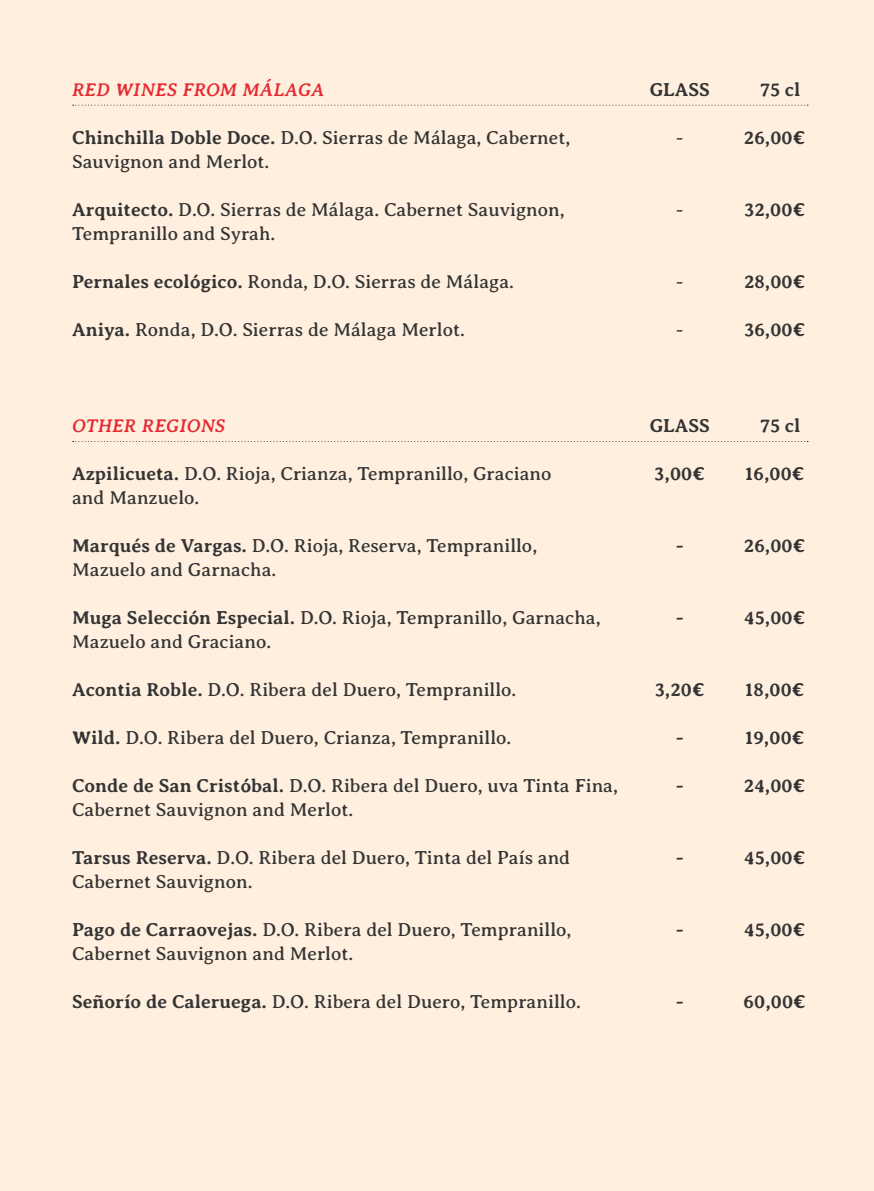
<style>
.page{position:relative;width:874px;height:1191px;background:#fff}
.page>*{position:absolute;margin:0;border:0;box-sizing:border-box;transform-origin:0 0}
.t1{font:19px/24px "Averia Serif Libre";color:#343434}
.t2{font:700 19px "Averia Serif Libre";color:#343434}
.t3{font:italic 700 19px "Averia Serif Libre";letter-spacing:.025em;color:#e62a32}
.s1{font-weight:700}
</style>
<div class="page">
<div style="left:0;top:0;width:873px;height:1191px;background:#feefde"></div>
<svg style="left:72px;top:105px;width:735px;height:1px"></svg>
<svg style="left:72px;top:441px;width:735px;height:1px"></svg>
<p class="t3" style="left:72px;top:79px;width:253px">RED WINES FROM MÁLAGA</p>
<p class="t1" style="left:72px;top:126px;width:499px"><span class="s1">Chinchilla Doble Doce.</span> D.O. Sierras de Málaga, Cabernet,<br>Sauvignon and Merlot.</p>
<p class="t1" style="left:72px;top:198px;width:494px"><span class="s1">Arquitecto.</span> D.O. Sierras de Málaga. Cabernet Sauvignon,<br>Tempranillo and Syrah.</p>
<p class="t1" style="left:72px;top:270px;width:443px"><span class="s1">Pernales ecológico.</span> Ronda, D.O. Sierras de Málaga.</p>
<p class="t1" style="left:72px;top:318px;width:394px"><span class="s1">Aniya.</span> Ronda, D.O. Sierras de Málaga Merlot.</p>
<p class="t3" style="left:72px;top:415px;width:154px">OTHER REGIONS</p>
<p class="t1" style="left:72px;top:462px;width:481px"><span class="s1">Azpilicueta.</span> D.O. Rioja, Crianza, Tempranillo, Graciano and Manzuelo.</p>
<p class="t1" style="left:72px;top:534px;width:466px"><span class="s1">Marqués de Vargas.</span> D.O. Rioja, Reserva, Tempranillo,<br>Mazuelo and Garnacha.</p>
<p class="t1" style="left:72px;top:606px;width:529px"><span class="s1">Muga Selección Especial.</span> D.O. Rioja, Tempranillo, Garnacha,<br>Mazuelo and Graciano.</p>
<p class="t1" style="left:72px;top:678px;width:445px"><span class="s1">Acontia Roble.</span> D.O. Ribera del Duero, Tempranillo.</p>
<p class="t1" style="left:72px;top:726px;width:440px"><span class="s1">Wild.</span> D.O. Ribera del Duero, Crianza, Tempranillo.</p>
<p class="t1" style="left:72px;top:774px;width:547px"><span class="s1">Conde de San Cristóbal.</span> D.O. Ribera del Duero, uva Tinta Fina,<br>Cabernet Sauvignon and Merlot.</p>
<p class="t1" style="left:72px;top:846px;width:499px"><span class="s1">Tarsus Reserva.</span> D.O. Ribera del Duero, Tinta del País and<br>Cabernet Sauvignon.</p>
<p class="t1" style="left:72px;top:918px;width:500px"><span class="s1">Pago de Carraovejas.</span> D.O. Ribera del Duero, Tempranillo,<br>Cabernet Sauvignon and Merlot.</p>
<p class="t1" style="left:72px;top:990px;width:510px"><span class="s1">Señorío de Caleruega.</span> D.O. Ribera del Duero, Tempranillo.</p>
<p class="t2" style="left:649px;top:79px;width:62px">GLASS</p>
<p class="t1" style="left:675px;top:125px;width:9px">-</p>
<p class="t1" style="left:675px;top:197px;width:9px">-</p>
<p class="t1" style="left:675px;top:269px;width:9px">-</p>
<p class="t1" style="left:675px;top:317px;width:9px">-</p>
<p class="t2" style="left:649px;top:415px;width:62px">GLASS</p>
<p class="t2" style="left:654px;top:463px;width:52px">3,00€</p>
<p class="t2" style="left:675px;top:535px;width:10px">-</p>
<p class="t2" style="left:675px;top:607px;width:10px">-</p>
<p class="t2" style="left:654px;top:679px;width:52px">3,20€</p>
<p class="t2" style="left:675px;top:727px;width:10px">-</p>
<p class="t2" style="left:675px;top:775px;width:10px">-</p>
<p class="t2" style="left:675px;top:847px;width:10px">-</p>
<p class="t2" style="left:675px;top:919px;width:10px">-</p>
<p class="t2" style="left:675px;top:991px;width:10px">-</p>
<p class="t2" style="left:759px;top:79px;width:42px">75 cl</p>
<p class="t2" style="left:743px;top:127px;width:63px">26,00€</p>
<p class="t2" style="left:743px;top:199px;width:63px">32,00€</p>
<p class="t2" style="left:743px;top:271px;width:63px">28,00€</p>
<p class="t2" style="left:743px;top:319px;width:63px">36,00€</p>
<p class="t2" style="left:759px;top:415px;width:42px">75 cl</p>
<p class="t2" style="left:744px;top:463px;width:61px">16,00€</p>
<p class="t2" style="left:743px;top:535px;width:63px">26,00€</p>
<p class="t2" style="left:743px;top:607px;width:63px">45,00€</p>
<p class="t2" style="left:744px;top:679px;width:61px">18,00€</p>
<p class="t2" style="left:744px;top:727px;width:61px">19,00€</p>
<p class="t2" style="left:743px;top:775px;width:63px">24,00€</p>
<p class="t2" style="left:743px;top:847px;width:63px">45,00€</p>
<p class="t2" style="left:743px;top:919px;width:63px">45,00€</p>
<p class="t2" style="left:743px;top:991px;width:64px">60,00€</p>
</div>
